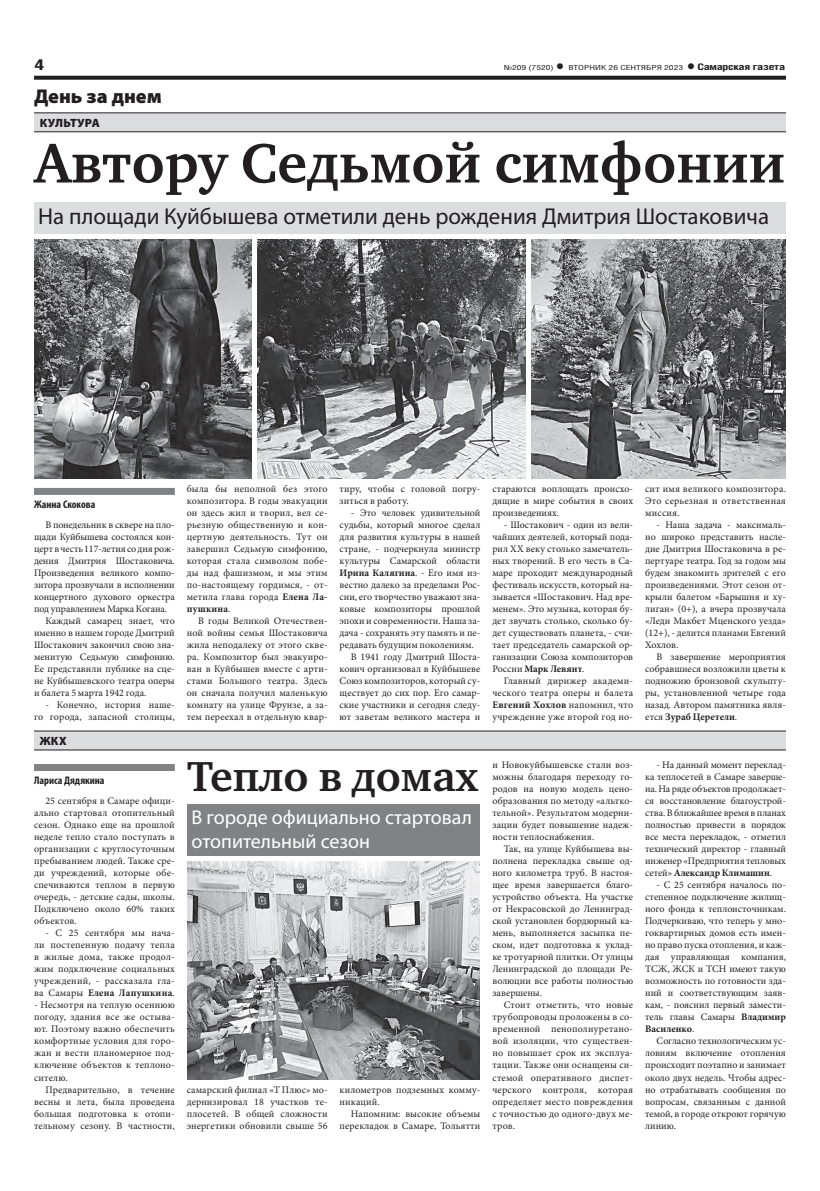
<style>
.page{position:relative;width:820px;height:1191px;background:#fff}
.page>*{position:absolute;margin:0;border:0;box-sizing:border-box;transform-origin:0 0}
.заголовок{font:700 57px "Charter C";color:#231f20}
.заголовок-2{font:700 43px "Charter C";color:#231f20}
.подзаголовок__копия{font:23px "Myriad Pro";color:#231f20}
.подзаголовок__копия-2{font:20px/24px "Myriad Pro";color:#fff}
.рубрика{font:900 20px "Myriad Pro";color:#231f20}
.t1{font:700 15px "Helios Cond";color:#231f20;scale:1.4 1}
.надзаголовок{font:900 12px "Myriad Pro";letter-spacing:.02em;color:#231f20}
.автор_чб{font:700 condensed 11px "Myriad Pro";color:#231f20}
.ОСНОВНОЙ__копия__8{font:10px/12px "Minion Pro";letter-spacing:.005em;color:#231f20;text-align:justify}
.t2{font:7px "Helios Cond";color:#231f20;scale:1.4 1}
.s1{font-weight:700;font-size:16px}
.s2{font-weight:700;font-size:9px}
.s3{font-weight:700}
</style>
<div class="page">
<svg style="left:34px;top:76px;width:751px;height:4px;background:#322f2f"></svg>
<div style="left:34px;top:764px;width:141px;height:7px;background:#808285"></div>
<div style="left:34px;top:113px;width:751px;height:19px;background:#dcdddf"></div>
<hr style="left:34px;top:113px;width:751px;height:1px;background:#231f20">
<hr style="left:34px;top:131px;width:751px;height:1px;background:#231f20">
<div style="left:34px;top:731px;width:751px;height:19px;background:#dcdddf"></div>
<hr style="left:34px;top:731px;width:751px;height:1px;background:#231f20">
<hr style="left:34px;top:749px;width:751px;height:1px;background:#231f20">
<div style="left:34px;top:488px;width:141px;height:7px;background:#808285"></div>
<div style="left:34px;top:202px;width:751px;height:32px;background:#dcdddf"></div>
<img style="left:257px;top:239px;width:268px;height:239px">
<img style="left:531px;top:239px;width:254px;height:239px">
<img style="left:187px;top:861px;width:292px;height:218px">
<img style="left:34px;top:239px;width:217px;height:239px">
<div style="left:187px;top:804px;width:292px;height:51px;background:#808285"></div>
<p class="t1" style="left:34px;top:55px;width:9px">4</p>
<p class="t2" style="left:503px;top:64px;width:202px">№209 (7520) <span class="s1">•</span> ВТОРНИК 26 СЕНТЯБРЯ 2023 <span class="s1">•</span> <span class="s2">Самарская газета</span></p>
<p class="рубрика" style="left:34px;top:85px;width:129px">День за днем</p>
<p class="надзаголовок" style="left:40px;top:116px;width:62px">КУЛЬТУРА</p>
<p class="заголовок" style="left:34px;top:132px;width:752px">Автору Седьмой симфонии</p>
<p class="подзаголовок__копия" style="left:38px;top:202px;width:732px">На площади Куйбышева отметили день рождения Дмитрия Шостаковича</p>
<p class="автор_чб" style="left:34px;top:498px;width:63px">Жанна Скокова</p>
<p class="ОСНОВНОЙ__копия__8" style="left:34px;top:519px;width:142px;text-indent:11px">В понедельник в сквере на пло&shy;щади Куйбышева состоялся кон&shy;церт в честь 117-летия со дня рож&shy;дения Дмитрия Шостаковича.<br>Произведения великого компо&shy;зитора прозвучали в исполнении концертного духового оркестра под управлением Марка Когана.</p>
<p class="ОСНОВНОЙ__копия__8" style="left:34px;top:615px;width:142px;text-indent:11px">Каждый самарец знает, что именно в нашем городе Дмитрий Шостакович закончил свою зна&shy;менитую Седьмую симфонию.<br>Ее представили публике на сце&shy;не Куйбышевского театра оперы и балета 5 марта 1942 года.</p>
<p class="ОСНОВНОЙ__копия__8" style="left:34px;top:699px;width:142px;text-align:right">- Конечно, история наше&shy;го города, запасной столицы,</p>
<p class="надзаголовок" style="left:40px;top:734px;width:28px">ЖКХ</p>
<p class="ОСНОВНОЙ__копия__8" style="left:187px;top:483px;width:142px">была бы неполной без этого композитора. В годы эвакуации он здесь жил и творил, вел се&shy;рьезную общественную и кон&shy;цертную деятельность. Тут он завершил Седьмую симфонию, которая стала символом побе&shy;ды над фашизмом, и мы этим по-настоящему гордимся, - от&shy;метила глава города <span class="s3">Елена Ла&shy;пушкина</span>.</p>
<p class="ОСНОВНОЙ__копия__8" style="left:187px;top:615px;width:142px;text-indent:11px">В годы Великой Отечествен&shy;ной войны семья Шостаковича жила неподалеку от этого скве&shy;ра. Композитор был эвакуиро&shy;ван в Куйбышев вместе с арти&shy;стами Большого театра. Здесь он сначала получил маленькую комнату на улице Фрунзе, а за&shy;тем переехал в отдельную квар-</p>
<p class="ОСНОВНОЙ__копия__8" style="left:339px;top:483px;width:142px">тиру, чтобы с головой погру&shy;зиться в работу.</p>
<p class="ОСНОВНОЙ__копия__8" style="left:339px;top:507px;width:142px;text-indent:11px">- Это человек удивительной судьбы, который многое сделал для развития культуры в нашей стране, - подчеркнула министр культуры Самарской области <span class="s3">Ирина Калягина</span>. - Его имя из&shy;вестно далеко за пределами Рос&shy;сии, его творчество уважают зна&shy;ковые композиторы прошлой эпохи и современности. Наша за&shy;дача - сохранять эту память и пе&shy;редавать будущим поколениям.</p>
<p class="ОСНОВНОЙ__копия__8" style="left:339px;top:651px;width:142px;text-indent:11px">В 1941 году Дмитрий Шоста&shy;кович организовал в Куйбышеве Союз композиторов, который су&shy;ществует до сих пор. Его самар&shy;ские участники и сегодня следу&shy;ют заветам великого мастера и</p>
<p class="заголовок-2" style="left:187px;top:752px;width:292px">Тепло в домах</p>
<p class="подзаголовок__копия-2" style="left:191px;top:805px;width:282px">В городе официально стартовал отопительный сезон</p>
<p class="автор_чб" style="left:34px;top:774px;width:72px">Лариса Дядякина</p>
<p class="ОСНОВНОЙ__копия__8" style="left:34px;top:795px;width:142px;text-indent:11px">25 сентября в Самаре офици&shy;ально стартовал отопительный сезон. Однако еще на прошлой неделе тепло стало поступать в организации с круглосуточным пребыванием людей. Также сре&shy;ди учреждений, которые обе&shy;спечиваются теплом в первую очередь, - детские сады, школы.<br>Подключено около 60% таких объектов.</p>
<p class="ОСНОВНОЙ__копия__8" style="left:34px;top:927px;width:142px;text-indent:11px">- С 25 сентября мы нача&shy;ли постепенную подачу тепла в жилые дома, также продол&shy;жим подключение социальных учреждений, - рассказала гла&shy;ва Самары <span class="s3">Елена Лапушкина</span>.</p>
<p class="ОСНОВНОЙ__копия__8" style="left:34px;top:999px;width:142px">- Несмотря на теплую осеннюю погоду, здания все же остыва&shy;ют. Поэтому важно обеспечить комфортные условия для горо&shy;жан и вести планомерное под&shy;ключение объектов к теплоно&shy;сителю.</p>
<p class="ОСНОВНОЙ__копия__8" style="left:34px;top:1083px;width:142px;text-indent:11px">Предварительно, в течение весны и лета, была проведена большая подготовка к отопи&shy;тельному сезону. В частности,</p>
<p class="ОСНОВНОЙ__копия__8" style="left:187px;top:1083px;width:142px">самарский филиал «Т Плюс» мо&shy;дернизировал 18 участков те&shy;плосетей. В общей сложности энергетики обновили свыше 56</p>
<p class="ОСНОВНОЙ__копия__8" style="left:339px;top:1083px;width:142px">километров подземных комму&shy;никаций.</p>
<p class="ОСНОВНОЙ__копия__8" style="left:339px;top:1107px;width:142px;text-align:right">Напомним: высокие объемы перекладок в Самаре, Тольятти</p>
<p class="ОСНОВНОЙ__копия__8" style="left:492px;top:483px;width:142px">стараются воплощать происхо&shy;дящие в мире события в своих произведениях.</p>
<p class="ОСНОВНОЙ__копия__8" style="left:492px;top:519px;width:142px;text-indent:11px">- Шостакович - один из вели&shy;чайших деятелей, который пода&shy;рил XX веку столько замечатель&shy;ных творений. В его честь в Са&shy;маре проходит международный фестиваль искусств, который на&shy;зывается «Шостакович. Над вре&shy;менем». Это музыка, которая бу&shy;дет звучать столько, сколько бу&shy;дет существовать планета, - счи&shy;тает председатель самарской ор&shy;ганизации Союза композиторов России <span class="s3">Марк Левянт</span>.</p>
<p class="ОСНОВНОЙ__копия__8" style="left:492px;top:675px;width:142px;text-indent:11px">Главный дирижер академи&shy;ческого театра оперы и балета <span class="s3">Евгений Хохлов</span> напомнил, что учреждение уже второй год но-</p>
<p class="ОСНОВНОЙ__копия__8" style="left:645px;top:483px;width:142px">сит имя великого композитора.<br>Это серьезная и ответственная миссия.</p>
<p class="ОСНОВНОЙ__копия__8" style="left:645px;top:519px;width:142px;text-indent:11px">- Наша задача - максималь&shy;но широко представить насле&shy;дие Дмитрия Шостаковича в ре&shy;пертуаре театра. Год за годом мы будем знакомить зрителей с его произведениями. Этот сезон от&shy;крыли балетом «Барышня и ху&shy;лиган» (0+), а вчера прозвучала «Леди Макбет Мценского уезда» (12+), - делится планами Евгений Хохлов.</p>
<p class="ОСНОВНОЙ__копия__8" style="left:645px;top:651px;width:142px;text-indent:11px">В завершение мероприятия собравшиеся возложили цветы к подножию бронзовой скульпту&shy;ры, установленной четыре года назад. Автором памятника явля&shy;ется <span class="s3">Зураб Церетели</span>.</p>
<p class="ОСНОВНОЙ__копия__8" style="left:492px;top:759px;width:142px">и Новокуйбышевске стали воз&shy;можны благодаря переходу го&shy;родов на новую модель цено&shy;образования по методу «альтко&shy;тельной». Результатом модерни&shy;зации будет повышение надеж&shy;ности теплоснабжения.</p>
<p class="ОСНОВНОЙ__копия__8" style="left:492px;top:843px;width:142px;text-indent:11px">Так, на улице Куйбышева вы&shy;полнена перекладка свыше од&shy;ного километра труб. В настоя&shy;щее время завершается благо&shy;устройство объекта. На участке от Некрасовской до Ленинград&shy;ской установлен бордюрный ка&shy;мень, выполняется засыпка пе&shy;ском, идет подготовка к уклад&shy;ке тротуарной плитки. От улицы Ленинградской до площади Ре&shy;волюции все работы полностью завершены.</p>
<p class="ОСНОВНОЙ__копия__8" style="left:492px;top:999px;width:142px;text-indent:11px">Стоит отметить, что новые трубопроводы проложены в со&shy;временной пенополиуретано&shy;вой изоляции, что существен&shy;но повышает срок их эксплуа&shy;тации. Также они оснащены си&shy;стемой оперативного диспет&shy;черского контроля, которая определяет место повреждения с точностью до одного-двух ме&shy;тров.</p>
<p class="ОСНОВНОЙ__копия__8" style="left:645px;top:759px;width:142px;text-indent:11px">- На данный момент переклад&shy;ка теплосетей в Самаре заверше&shy;на. На ряде объектов продолжает&shy;ся восстановление благоустрой&shy;ства. В ближайшее время в планах полностью привести в порядок все места перекладок, - отметил технический директор - главный инженер «Предприятия тепловых сетей» <span class="s3">Александр Климашин</span>.</p>
<p class="ОСНОВНОЙ__копия__8" style="left:645px;top:879px;width:142px;text-indent:11px">- С 25 сентября началось по&shy;степенное подключение жилищ&shy;ного фонда к теплоисточникам.<br>Подчеркиваю, что теперь у мно&shy;гоквартирных домов есть имен&shy;но право пуска отопления, и каж&shy;дая управляющая компания, ТСЖ, ЖСК и ТСН имеют такую возможность по готовности зда&shy;ний и соответствующим заяв&shy;кам, - пояснил первый замести&shy;тель главы Самары <span class="s3">Владимир Василенко</span>.</p>
<p class="ОСНОВНОЙ__копия__8" style="left:645px;top:1035px;width:142px;text-indent:11px">Согласно технологическим ус&shy;ловиям включение отопления происходит поэтапно и занимает около двух недель. Чтобы адрес&shy;но отрабатывать сообщения по вопросам, связанным с данной темой, в городе откроют горячую линию.</p>
</div>
